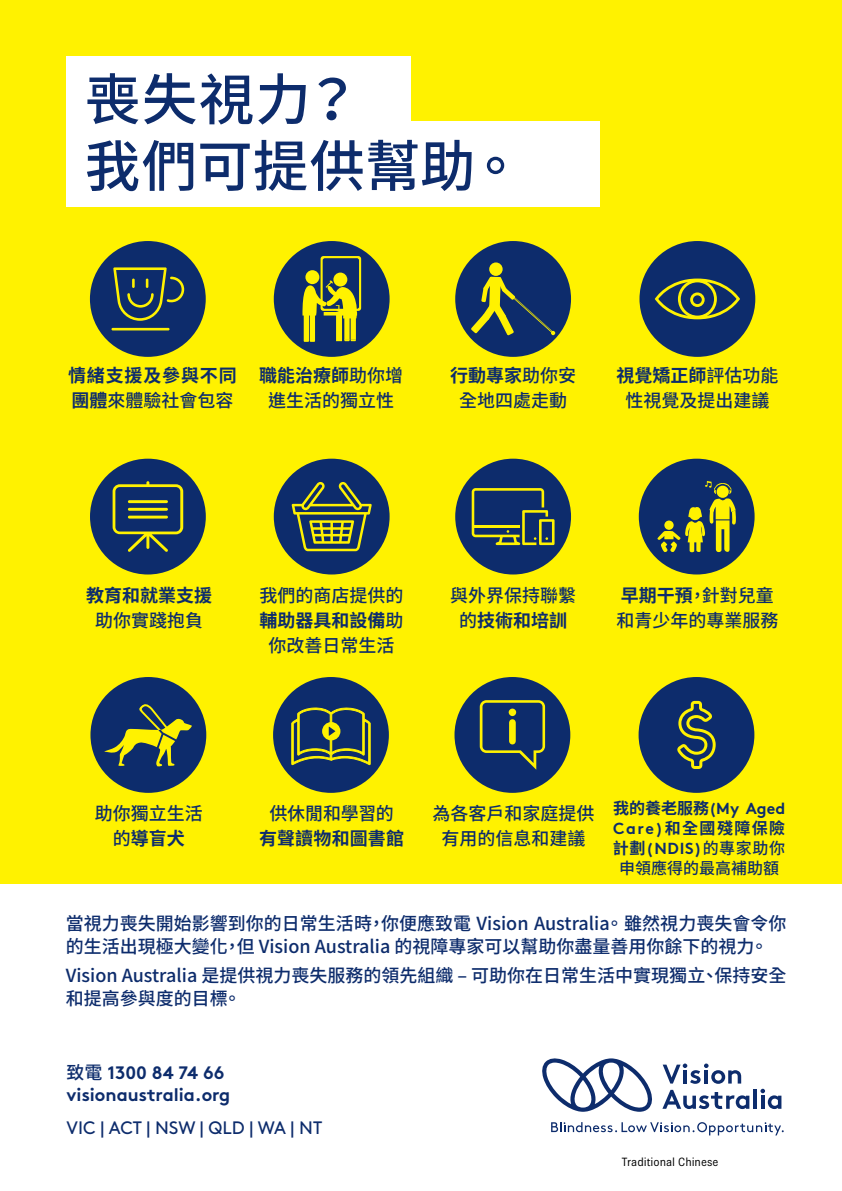
<style>
.page{position:relative;width:842px;height:1191px;background:#fff}
.page>*{position:absolute;margin:0;border:0;box-sizing:border-box;transform-origin:0 0}
.t1{font:500 55.7px/66.6px "Noto Sans CJ Ktc";letter-spacing:.015em;color:#0d2c6c}
.t2{font:500 18px/25px "Noto Sans CJ Ktc";color:#0d2c6c;text-align:center}
.t3{font:700 18px "Brown Pro";color:#0d2c6c}
.t4{font:700 18px/25px "Noto Sans CJ Ktc";letter-spacing:.01em;color:#0d2c6c;text-align:center}
.t5{font:18px "Brown Pro";color:#0d2c6c}
.t6{font:700 18px/25px "Noto Sans CJ Ktc";letter-spacing:.045em;color:#0d2c6c}
.t7{font:700 16px/20px "Brown Pro";letter-spacing:.01em;color:#0d2c6c;text-align:center}
.t8{font:12px "Brown Pro";color:#000}
.s1{font-weight:500}
.s2{font-weight:700}
.s3{font-family:"Noto Sans CJ Ktc"}
.s4{font-family:"Noto Sans CJ Ktc";font-weight:500}
</style>
<div class="page">
<svg style="left:663px;top:1063px;width:78px;height:20px"></svg>
<svg style="left:662px;top:1089px;width:87px;height:20px"></svg>
<hr style="left:753px;top:1089px;width:4px;height:19px;background:#0d2c6c">
<svg style="left:760px;top:1088px;width:21px;height:21px"></svg>
<div style="left:0;top:0;width:842px;height:883px;background:#fff200"></div>
<div style="left:67px;top:57px;width:344px;height:84px;background:#fff"></div>
<div style="left:67px;top:121px;width:533px;height:86px;background:#fff"></div>
<div style="left:90px;top:241px;width:116px;height:116px;background:#0d2c6c;border-radius:50%"></div>
<hr style="left:111px;top:328px;width:59px;height:2px;background:#fff200">
<svg style="left:113px;top:267px;width:71px;height:54px"></svg>
<div style="left:274px;top:241px;width:116px;height:116px;background:#0d2c6c;border-radius:50%"></div>
<svg style="left:302px;top:256px;width:59px;height:86px"></svg>
<div style="left:455px;top:241px;width:116px;height:116px;background:#0d2c6c;border-radius:50%"></div>
<div style="left:489px;top:262px;width:14px;height:14px;background:#fff200;border-radius:50%"></div>
<svg style="left:471px;top:277px;width:84px;height:58px"></svg>
<div style="left:639px;top:241px;width:116px;height:116px;background:#0d2c6c;border-radius:50%"></div>
<svg style="left:655px;top:278px;width:85px;height:41px"></svg>
<div style="left:90px;top:459px;width:116px;height:115px;background:#0d2c6c;border-radius:50%"></div>
<svg style="left:113px;top:481px;width:70px;height:71px"></svg>
<hr style="left:128px;top:500px;width:40px;height:3px;background:#fff200">
<hr style="left:128px;top:508px;width:40px;height:3px;background:#fff200">
<hr style="left:128px;top:515px;width:40px;height:3px;background:#fff200">
<div style="left:274px;top:459px;width:116px;height:115px;background:#0d2c6c;border-radius:50%"></div>
<svg style="left:292px;top:482px;width:80px;height:69px"></svg>
<div style="left:455px;top:459px;width:116px;height:115px;background:#0d2c6c;border-radius:50%"></div>
<svg style="left:472px;top:488px;width:82px;height:57px"></svg>
<div style="left:639px;top:459px;width:116px;height:115px;background:#0d2c6c;border-radius:50%"></div>
<svg style="left:657px;top:481px;width:79px;height:71px"></svg>
<div style="left:90px;top:677px;width:116px;height:116px;background:#0d2c6c;border-radius:50%"></div>
<svg style="left:104px;top:704px;width:88px;height:62px"></svg>
<div style="left:273px;top:677px;width:116px;height:116px;background:#0d2c6c;border-radius:50%"></div>
<svg style="left:291px;top:707px;width:80px;height:58px"></svg>
<div style="left:454px;top:677px;width:116px;height:116px;background:#0d2c6c;border-radius:50%"></div>
<svg style="left:480px;top:700px;width:65px;height:69px"></svg>
<div style="left:639px;top:677px;width:115px;height:116px;background:#0d2c6c;border-radius:50%"></div>
<svg style="left:677px;top:701px;width:39px;height:68px"></svg>
<svg style="left:542px;top:1058px;width:110px;height:53px"></svg>
<svg style="left:551px;top:1122px;width:233px;height:13px"></svg>
<h1 class="t1" style="left:85px;top:67px;width:440px">喪失視力？<br>我們可提供幫助。</h1>
<p class="t6" style="left:68px;top:363px;width:170px">情緒支援及參與不同團體<span class="s1">來體驗社會包容</span></p>
<p class="t2" style="left:259px;top:363px;width:145px"><span class="s2">職能治療師</span>助你增進生活的獨立性</p>
<p class="t2" style="left:450px;top:363px;width:128px"><span class="s2">行動專家</span>助你安全地四處走動</p>
<p class="t2" style="left:616px;top:363px;width:163px"><span class="s2">視覺矯正師</span>評估功能性視覺及提出建議</p>
<p class="t4" style="left:86px;top:583px;width:127px">教育和就業支援<span class="s1">助你實踐抱負</span></p>
<p class="t2" style="left:260px;top:583px;width:145px">我們的商店提供的<span class="s2">輔助器具和設備</span>助你改善日常生活</p>
<p class="t2" style="left:450px;top:583px;width:127px">與外界保持聯繫的<span class="s2">技術和培訓</span></p>
<p class="t2" style="left:616px;top:583px;width:163px;text-align:left"><span class="s2">早期干預</span>，針對兒童和青少年的專業服務</p>
<p class="t2" style="left:95px;top:801px;width:110px">助你獨立生活的<span class="s2">導盲犬</span></p>
<p class="t4" style="left:259px;top:801px;width:146px"><span class="s1">供休閒和學習的</span>有聲讀物和圖書館</p>
<p class="t2" style="left:432px;top:801px;width:163px">為各客戶和家庭提供有用的信息和建議</p>
<p class="t7" style="left:613px;top:796px;width:174px"><span class="s3">我的養老服務</span>(My Aged<br>Care)<span class="s3">和全國殘障保險計劃</span>(NDIS)<span class="s4">的專家助你申領應得的最高補助額</span></p>
<p class="t2" style="left:66px;top:912px;width:722px;line-height:23px;text-align:left">當視力喪失開始影響到你的日常生活時，你便應致電 Vision Australia。 雖然視力喪失會令你的生活出現極大變化，但 Vision Australia 的視障專家可以幫助你盡量善用你餘下的視力。</p>
<p class="t2" style="left:66px;top:964px;width:722px;line-height:23px;text-align:left">Vision Australia 是提供視力喪失服務的領先組織 – 可助你在日常生活中實現獨立、保持安全和提高參與度的目標。</p>
<p class="t3" style="left:67px;top:1058px;width:159px"><span class="s4">致電</span> 1300 84 74 66</p>
<p class="t3" style="left:67px;top:1080px;width:165px">visionaustralia.org</p>
<p class="t5" style="left:67px;top:1114px;width:257px">VIC | ACT | NSW | QLD | WA | NT</p>
<p class="t8" style="left:622px;top:1155px;width:98px">Traditional Chinese</p>
</div>
